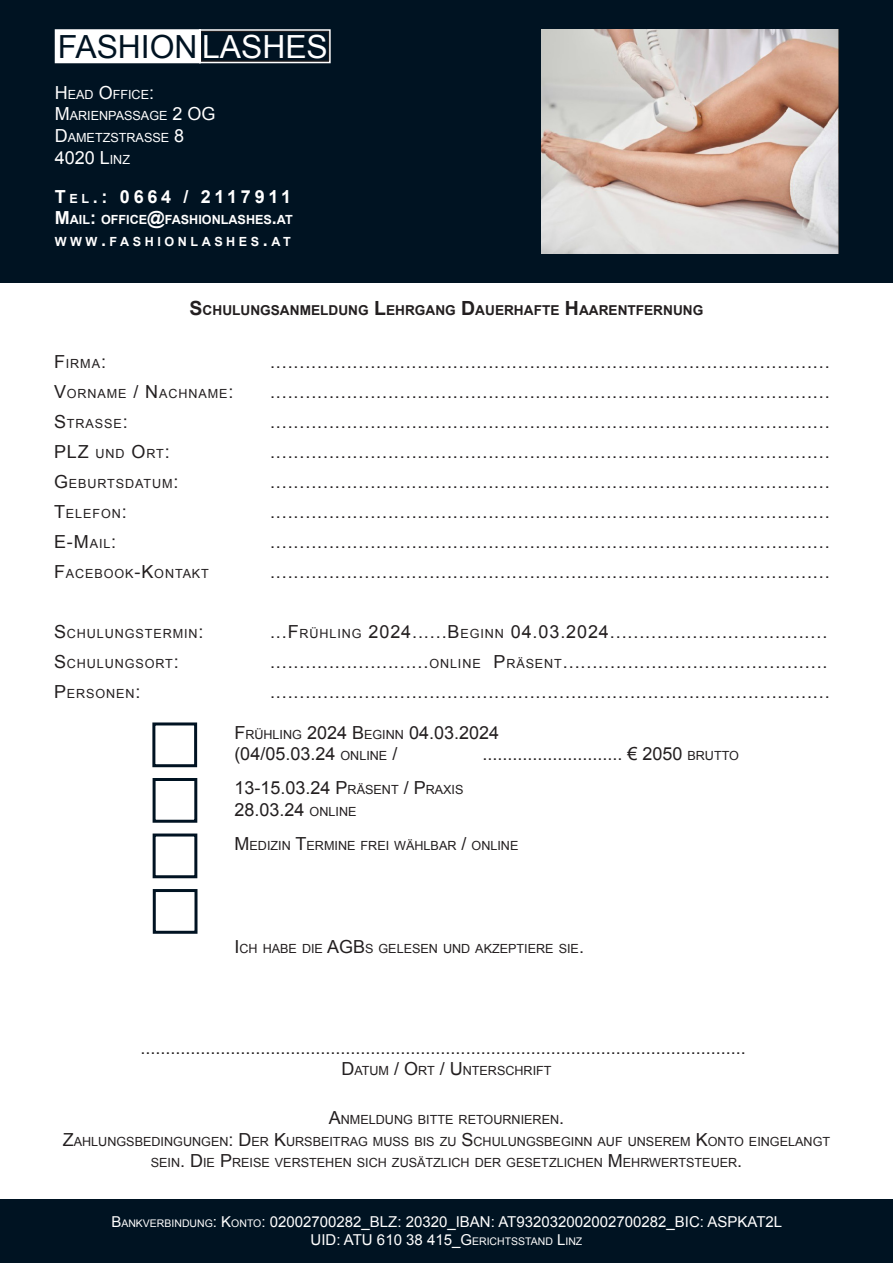
<style>
.page{position:relative;width:893px;height:1263px;background:#fff}
.page>*{position:absolute;margin:0;border:0;box-sizing:border-box;transform-origin:0 0}
.t1{font:31.95px "Arial";color:#001322}
.Absatzformat_1{font:18px "Arial";color:#231f20}
.Absatzformat_2{font:18px "Arial";color:#231f20}
.Absatzformat_1-2{font:18px "Arial";letter-spacing:.05em;color:#231f20}
.Absatzformat_2-2{font:700 18px "Arial";letter-spacing:.205em;color:#fff}
.Absatzformat_1-3{font:18px "Arial";color:#fff}
.Absatzformat_2-3{font:15px "Arial";color:#fff}
.Absatzformat_1-4{font:700 13.65px "Arial";color:#231f20}
.Absatzformat_2-4{font:12.6px/21.6px "Arial";color:#231f20;text-align:center}
.Absatzformat_1-5{font:12.6px "Arial";letter-spacing:.07em;color:#231f20}
.Absatzformat_1-6{font:12.6px "Arial";color:#231f20}
.Absatzformat_1-7{font:12.6px "Arial";color:#fff}
.Absatzformat_2-5{font:700 12.6px "Arial";color:#fff}
.Absatzformat_2-6{font:700 12.6px "Arial";letter-spacing:.28em;color:#fff}
.Absatzformat_2-7{font:10.5px "Arial";color:#fff}
.s1{color:#fff}
.s2{font-size:18px}
.s3{font-size:12.6px}
.s4{font-size:19.5px}
.s5{font-size:10.5px}
.s6{font-size:15px}
</style>
<div class="page">
<div style="left:0;top:0;width:893px;height:283px;background:#001322"></div>
<svg style="left:54px;top:28px;width:277px;height:36px"></svg>
<img style="left:541px;top:29px;width:298px;height:225px">
<div style="left:152px;top:722px;width:45px;height:45px;border:3px solid #001322"></div>
<div style="left:153px;top:778px;width:44px;height:45px;border:3px solid #001322"></div>
<div style="left:153px;top:833px;width:44px;height:45px;border:3px solid #001322"></div>
<div style="left:0;top:1199px;width:893px;height:64px;background:#001322"></div>
<div style="left:153px;top:889px;width:44px;height:45px;border:3px solid #001322"></div>
<h1 class="t1" style="left:58px;top:26px;width:272px">FASHION<span class="s1">LASHES</span></h1>
<p class="Absatzformat_1-7" style="left:55px;top:86px;width:101px"><span class="s2">H</span> EAD <span class="s2">O</span>FFICE<span class="s2">:</span></p>
<p class="Absatzformat_1-7" style="left:55px;top:108px;width:162px"><span class="s2">M</span>ARIENPASSAGE <span class="s2">2 OG</span></p>
<p class="Absatzformat_1-7" style="left:55px;top:129px;width:131px"><span class="s2">D</span>AMETZSTRASS E <span class="s2">8</span></p>
<p class="Absatzformat_1-3" style="left:55px;top:145px;width:76px">4020 L<span class="s3">INZ</span></p>
<p class="Absatzformat_2-2" style="left:55px;top:185px;width:238px">T <span class="s3">EL</span>.: 0664 / 2117911</p>
<p class="Absatzformat_2-5" style="left:55px;top:212px;width:240px"><span class="s2">M</span>AIL<span class="s2">:</span> OFFICE<span class="s2">@</span>FASHIONLASHES<span class="s2">.</span>AT</p>
<p class="Absatzformat_2-6" style="left:55px;top:233px;width:238px">WWW<span class="s2">.</span>FASHIONLASHES<span class="s2">.</span>AT</p>
<p class="Absatzformat_1-4" style="left:190px;top:301px;width:515px"><span class="s4">S</span>CHULUNGSANMELDUNG <span class="s4">L</span>EHRGANG <span class="s4">D</span>AUERHAFTE <span class="s4">H</span>AARENTFERNUNG</p>
<p class="Absatzformat_1-5" style="left:54px;top:355px;width:53px"><span class="s2">F</span>IRMA<span class="s2">:</span></p>
<p class="Absatzformat_1" style="left:270px;top:350px;width:561px">...............................................................................................</p>
<p class="Absatzformat_1-5" style="left:54px;top:385px;width:181px"><span class="s2">V</span>ORNAME <span class="s2">/ N</span>ACHNAME<span class="s2">:</span></p>
<p class="Absatzformat_1" style="left:270px;top:380px;width:561px">...............................................................................................</p>
<p class="Absatzformat_1-5" style="left:54px;top:415px;width:75px"><span class="s2">S</span>TRASS E<span class="s2">:</span></p>
<p class="Absatzformat_1" style="left:270px;top:410px;width:561px">...............................................................................................</p>
<p class="Absatzformat_1" style="left:54px;top:440px;width:117px">PLZ <span class="s3">UND</span> O<span class="s3">RT</span>:</p>
<p class="Absatzformat_1" style="left:270px;top:440px;width:561px">...............................................................................................</p>
<p class="Absatzformat_1-5" style="left:54px;top:475px;width:126px"><span class="s2">G</span>EBURTSDATUM<span class="s2">:</span></p>
<p class="Absatzformat_1" style="left:270px;top:470px;width:561px">...............................................................................................</p>
<p class="Absatzformat_1-5" style="left:54px;top:505px;width:74px"><span class="s2">T</span>ELEFON<span class="s2">:</span></p>
<p class="Absatzformat_1" style="left:270px;top:500px;width:561px">...............................................................................................</p>
<p class="Absatzformat_1" style="left:54px;top:530px;width:64px">E-M<span class="s3">AIL</span>:</p>
<p class="Absatzformat_1" style="left:270px;top:530px;width:561px">...............................................................................................</p>
<p class="Absatzformat_1-5" style="left:54px;top:565px;width:156px"><span class="s2">F</span>ACEBOOK<span class="s2">-K</span>ONTAKT</p>
<p class="Absatzformat_1" style="left:270px;top:560px;width:561px">...............................................................................................</p>
<p class="Absatzformat_1-5" style="left:54px;top:625px;width:151px"><span class="s2">S</span>CHULUNGSTERMIN<span class="s2">:</span></p>
<p class="Absatzformat_1-2" style="left:270px;top:620px;width:559px">...F<span class="s3">RÜHLING</span> 2024......B<span class="s3">EGINN</span> 04.03.2024.....................................</p>
<p class="Absatzformat_1-5" style="left:54px;top:655px;width:126px"><span class="s2">S</span>CHULUNGSORT<span class="s2">:</span></p>
<p class="Absatzformat_1" style="left:270px;top:650px;width:559px">...........................<span class="s3">ONLINE</span> P<span class="s3">RÄSENT</span>.............................................</p>
<p class="Absatzformat_1-5" style="left:54px;top:685px;width:88px"><span class="s2">P</span>ERSONEN<span class="s2">:</span></p>
<p class="Absatzformat_1" style="left:270px;top:680px;width:561px">...............................................................................................</p>
<p class="Absatzformat_1" style="left:234px;top:720px;width:266px">F<span class="s3">RÜHLING</span> 2024 B<span class="s3">EGINN</span> 04.03.2024</p>
<p class="Absatzformat_1" style="left:234px;top:742px;width:165px">(04/05.03.24 <span class="s3">ONLINE</span> /</p>
<p class="Absatzformat_1" style="left:482px;top:742px;width:258px">............................ € 2050 <span class="s3">BRUTTO</span></p>
<p class="Absatzformat_1" style="left:234px;top:776px;width:229px">13-15.03.24 P<span class="s3">RÄSENT</span> / P<span class="s3">RAXIS</span></p>
<p class="Absatzformat_1" style="left:234px;top:797px;width:123px">28.03.24 <span class="s3">ONLINE</span></p>
<p class="Absatzformat_1-6" style="left:235px;top:837px;width:285px"><span class="s2">M</span> EDIZIN <span class="s2">T</span>ERMINE FREI WÄHLBAR <span class="s2">/</span> ONLINE</p>
<p class="Absatzformat_1-6" style="left:234px;top:940px;width:351px"><span class="s2">I</span> CH HABE DIE <span class="s2">AGB</span>S GELESEN UND AKZEPTIERE SIE<span class="s2">.</span></p>
<p class="Absatzformat_2" style="left:140px;top:1035px;width:607px">.........................................................................................................................</p>
<p class="Absatzformat_2-4" style="left:341px;top:1060px;width:212px"><span class="s2">D</span>ATUM <span class="s2">/ O</span>RT <span class="s2">/ U</span> NTERSCHRIFT</p>
<p class="Absatzformat_2-4" style="left:329px;top:1109px;width:237px"><span class="s2">A</span>NMELDUNG BITTE RETOURNIEREN<span class="s2">.</span></p>
<p class="Absatzformat_2-4" style="left:63px;top:1130px;width:769px"><span class="s2">Z</span>AHLUNGSBEDINGUNGEN<span class="s2">: D</span>ER <span class="s2">K</span>URSBEITRAG MUSS BIS ZU <span class="s2">S</span>CHULUNGSBEGINN AUF UNSEREM <span class="s2">K</span>ONTO EINGELANGT<br>SEIN<span class="s2">. D</span> IE <span class="s2">P</span>REISE VERSTEHEN SICH ZUSÄTZLICH DER GESETZLICHEN <span class="s2">M</span> EHRWERTSTEUER<span class="s2">.</span></p>
<p class="Absatzformat_2-3" style="left:111px;top:1212px;width:354px">B<span class="s5">ANKVERBINDUNG</span>: K<span class="s5">ONTO</span>: 02002700282_BLZ: 20320_IBAN</p>
<p class="Absatzformat_2-3" style="left:491px;top:1212px;width:257px">: AT932032002002700282_BIC : ASPKAT</p>
<p class="Absatzformat_2-3" style="left:765px;top:1212px;width:18px">2L</p>
<p class="Absatzformat_2-3" style="left:311px;top:1230px;width:44px">UID : ATU</p>
<p class="Absatzformat_2-7" style="left:377px;top:1234px;width:206px"><span class="s6">610 38 415_G</span>ERICHTSSTAND <span class="s6">L</span>INZ</p>
</div>
